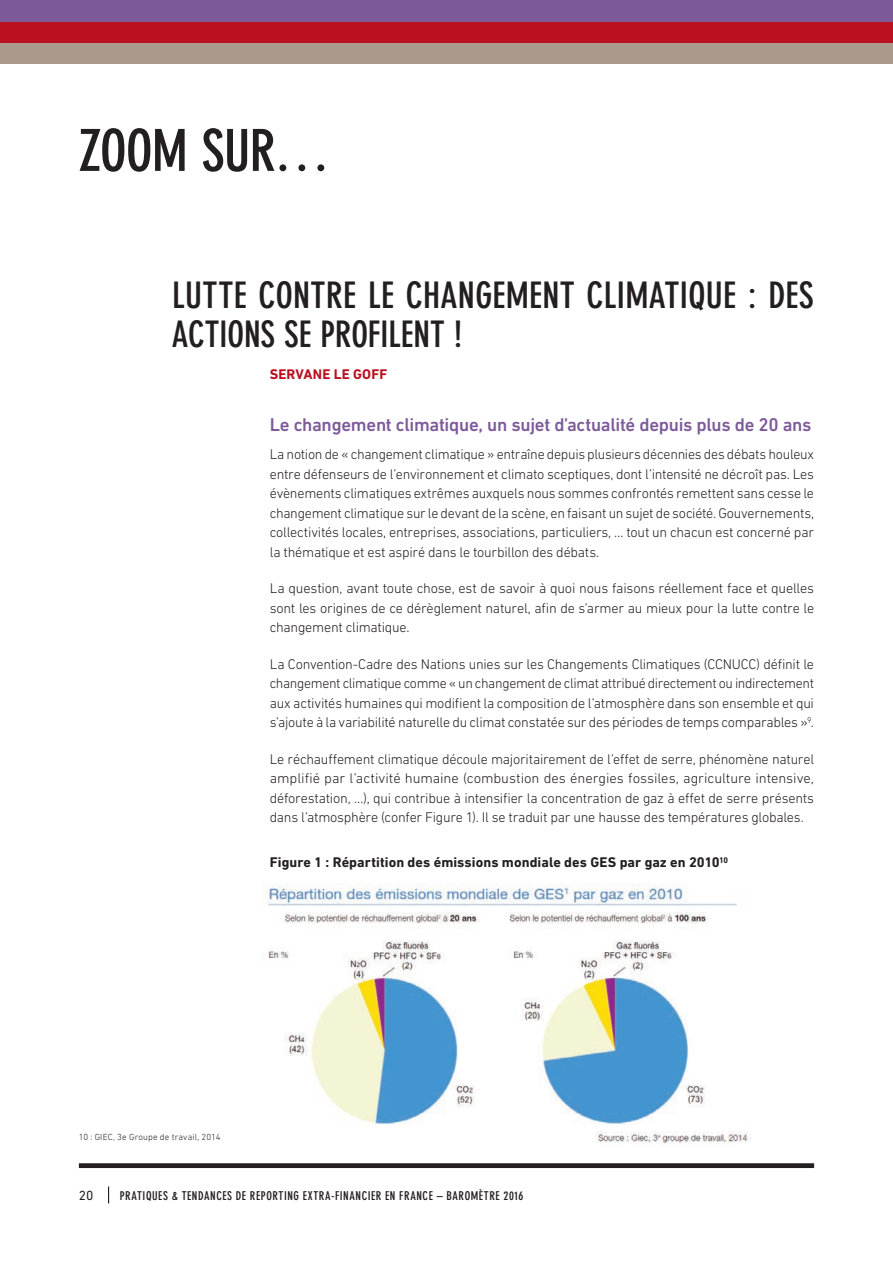
<style>
.page{position:relative;width:893px;height:1263px;background:#fff}
.page>*{position:absolute;margin:0;border:0;box-sizing:border-box;transform-origin:0 0}
._02_titleA{font:700 condensed 57px "DIN Neuzeit Grotesk Std";letter-spacing:-.01em;color:#231f20}
._02_titleB{font:700 condensed 36px/39px "DIN Neuzeit Grotesk Std";letter-spacing:.005em;color:#231f20}
._02_titleC{font:500 18.75px "DIN Next LT Pro";letter-spacing:-.015em;color:#7c5a99}
._04_textA{font:300 14.25px/19.5px "DIN Next LT Pro";letter-spacing:-.02em;color:#231f20;text-align:justify}
.sous_titre_Gras{font:700 14.25px "DIN Next LT Pro";letter-spacing:.005em;color:#231f20}
._04_textA-2{font:700 14.25px "DIN Next LT Pro";letter-spacing:.01em;color:#ba1021}
.t1{font:13.5px "DIN Next LT Pro";color:#231f20}
._11_foot_title{font:700 condensed 12px "DIN Neuzeit Grotesk Std";letter-spacing:.045em;color:#231f20}
._10_notes{font:300 9px "DIN Next LT Pro";letter-spacing:.02em;color:#231f20}
</style>
<div class="page">
<div style="left:79px;top:1163px;width:735px;height:5px;background:#231f20"></div>
<div style="left:0;top:42px;width:893px;height:21px;background:#a99a8c"></div>
<div style="left:0;top:21px;width:893px;height:21px;background:#ba1021"></div>
<div style="left:0;top:0;width:893px;height:21px;background:#7c5a99"></div>
<svg style="left:108px;top:1186px;width:1px;height:17px"></svg>
<img style="left:262px;top:883px;width:488px;height:262px">
<p class="_02_titleA" style="left:78px;top:118px;width:253px">ZOOM SUR…</p>
<p class="_02_titleB" style="left:172px;top:276px;width:643px">LUTTE CONTRE LE CHANGEMENT CLIMATIQUE : DES<br>ACTIONS SE PROFILENT !</p>
<p class="_04_textA-2" style="left:270px;top:366px;width:119px">SERVANE LE GOFF</p>
<p class="_02_titleC" style="left:270px;top:414px;width:543px">Le changement climatique, un sujet d’actualité depuis plus de 20 ans</p>
<p class="_04_textA" style="left:270px;top:444px;width:546px">La notion de « changement climatique » entraîne depuis plusieurs décennies des débats houleux entre défenseurs de l’environnement et climato sceptiques, dont l’intensité ne décroît pas. Les évènements climatiques extrêmes auxquels nous sommes confrontés remettent sans cesse le changement climatique sur le devant de la scène, en faisant un sujet de société. Gouvernements, collectivités locales, entreprises, associations, particuliers, … tout un chacun est concerné par la thématique et est aspiré dans le tourbillon des débats.</p>
<p class="_04_textA" style="left:270px;top:578px;width:546px">La question, avant toute chose, est de savoir à quoi nous faisons réellement face et quelles sont les origines de ce dérèglement naturel, afin de s’armer au mieux pour la lutte contre le changement climatique.</p>
<p class="_04_textA" style="left:270px;top:654px;width:546px">La Convention-Cadre des Nations unies sur les Changements Climatiques (CCNUCC) définit le changement climatique comme « un changement de climat attribué directement ou indirectement aux activités humaines qui modifient la composition de l’atmosphère dans son ensemble et qui s’ajoute à la variabilité naturelle du climat constatée sur des périodes de temps comparables »<sup>9</sup>.</p>
<p class="_04_textA" style="left:270px;top:749px;width:546px">Le réchauffement climatique découle majoritairement de l’effet de serre, phénomène naturel amplifié par l’activité humaine (combustion des énergies fossiles, agriculture intensive, déforestation, …), qui contribue à intensifier la concentration de gaz à effet de serre présents dans l’atmosphère (confer Figure 1). Il se traduit par une hausse des températures globales.</p>
<p class="sous_titre_Gras" style="left:270px;top:854px;width:460px">Figure 1 : Répartition des émissions mondiale des GES par gaz en 2010<sup>10</sup></p>
<p class="_10_notes" style="left:79px;top:1132px;width:143px">10 : GIEC, 3e Groupe de travail, 2014</p>
<p class="t1" style="left:79px;top:1187px;width:16px">20</p>
<p class="_11_foot_title" style="left:120px;top:1188px;width:405px">PRATIQUES &amp; TENDANCES DE REPORTING EXTRA-FINANCIER EN FRANCE – BAROMÈTRE 2016</p>
</div>
